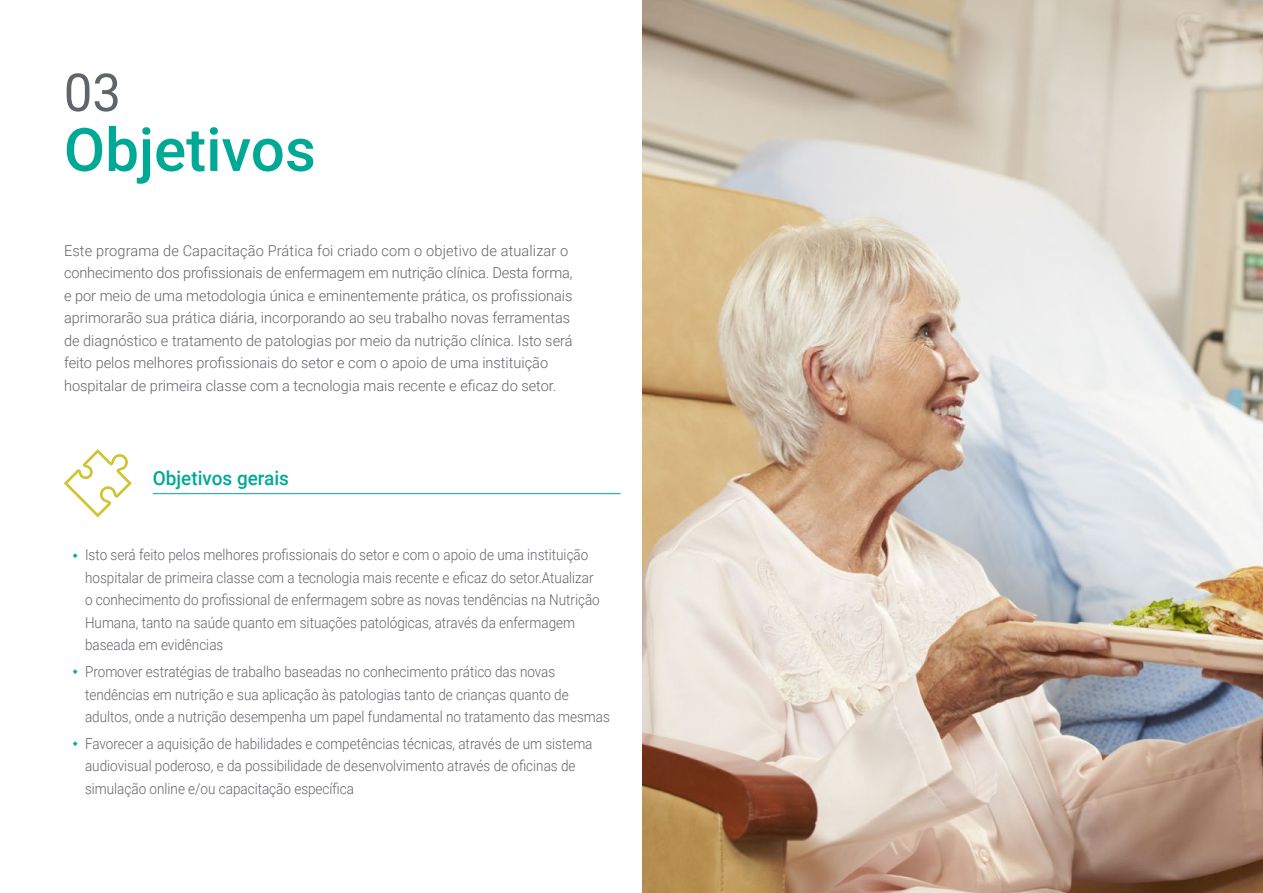
<style>
.page{position:relative;width:1263px;height:893px;background:#fff}
.page>*{position:absolute;margin:0;border:0;box-sizing:border-box;transform-origin:0 0}
.t1{font:500 60px "Roboto";color:#00a996}
.t2{font:52.5px "Roboto";color:#61646a}
.t3{font:500 19.5px "Roboto";color:#00a996}
.t4{font:300 15px/22.5px "Roboto";color:#61646a;scale:.9 1}
.t5{font:300 15px/22.5px "Roboto";color:#61646a}
</style>
<div class="page">
<img style="left:642px;top:0;width:621px;height:893px">
<hr style="left:153px;top:493px;width:468px;height:1px;background:#00a996">
<svg style="left:64px;top:449px;width:68px;height:68px"></svg>
<h2 class="t2" style="left:64px;top:56px;width:59px">03</h2>
<h1 class="t1" style="left:64px;top:108px;width:254px">Objetivos</h1>
<p class="t5" style="left:64px;top:239px;width:510px">Este programa de Capacitação Prática foi criado com o objetivo de atualizar o conhecimento dos profissionais de enfermagem em nutrição clínica. Desta forma, e por meio de uma metodologia única e eminentemente prática, os profissionais aprimorarão sua prática diária, incorporando ao seu trabalho novas ferramentas de diagnóstico e tratamento de patologias por meio da nutrição clínica. Isto será feito pelos melhores profissionais do setor e com o apoio de uma instituição hospitalar de primeira classe com a tecnologia mais recente e eficaz do setor.</p>
<h3 class="t3" style="left:153px;top:465px;width:138px">Objetivos gerais</h3>
<p class="t4" style="left:85px;top:543px;width:573px">Isto será feito pelos melhores profissionais do setor e com o apoio de uma instituição hospitalar de primeira classe com a tecnologia mais recente e eficaz do setor.Atualizar o conhecimento do profissional de enfermagem sobre as novas tendências na Nutrição Humana, tanto na saúde quanto em situações patológicas, através da enfermagem baseada em evidências</p>
<p class="t4" style="left:85px;top:660px;width:585px">Promover estratégias de trabalho baseadas no conhecimento prático das novas tendências em nutrição e sua aplicação às patologias tanto de crianças quanto de adultos, onde a nutrição desempenha um papel fundamental no tratamento das mesmas</p>
<p class="t4" style="left:85px;top:732px;width:565px">Favorecer a aquisição de habilidades e competências técnicas, através de um sistema audiovisual poderoso, e da possibilidade de desenvolvimento através de oficinas de simulação online e/ou capacitação específica</p>
</div>
